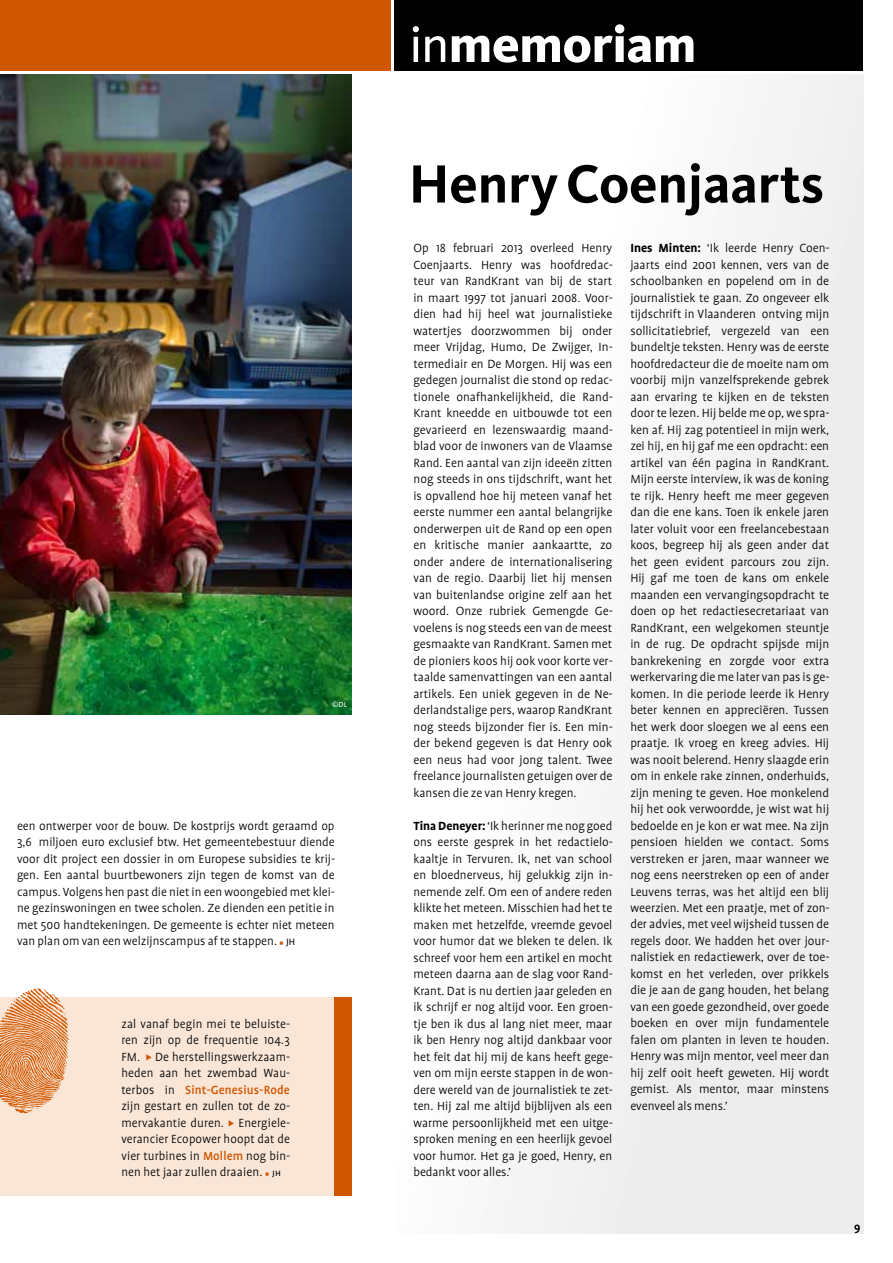
<style>
.page{position:relative;width:893px;height:1263px;background:#fff}
.page>*{position:absolute;margin:0;border:0;box-sizing:border-box;transform-origin:0 0}
.t1{font:700 55.65px "Kievit";color:#000}
.t2{font:800 52.5px "Kievit";letter-spacing:-.01em;color:#fff}
.t3{font:300 13.5px/16.5px "Profile";color:#000;text-align:justify}
.t4{font:13.5px "Profile NO";color:#000}
.t5{font:7.5px "Kievit Book SC";color:#fff}
.s1{color:#d05702}
.s2{font-family:"Profile SC";font-weight:400;font-size:10.5px}
.s3{font-weight:500;color:#d05702}
.s4{font-weight:400}
.s5{font-weight:700}
</style>
<div class="page">
<div style="left:396px;top:75px;width:467px;height:1158px;background:#f7f6f7"></div>
<div style="left:0;top:0;width:390px;height:70px;background:#d05702"></div>
<div style="left:394px;top:0;width:469px;height:70px;background:#000"></div>
<div style="left:0;top:997px;width:343px;height:198px;background:#f9e6d7"></div>
<div style="left:335px;top:997px;width:17px;height:198px;background:#d05702"></div>
<svg style="left:0;top:988px;width:69px;height:125px"></svg>
<img style="left:0;top:75px;width:352px;height:639px">
<p class="t5" style="left:332px;top:700px;width:17px">©DL</p>
<p class="t3" style="left:17px;top:817px;width:320px">een ontwerper voor de bouw. De kostprijs wordt geraamd op 3,6 miljoen euro exclusief btw. Het gemeentebestuur diende voor dit project een dossier in om Europese subsidies te krij&shy;gen. Een aantal buurtbewoners zijn tegen de komst van de campus. Volgens hen past die niet in een woongebied met klei&shy;ne gezinswoningen en twee scholen. Ze dienden een petitie in met 500 handtekeningen. De gemeente is echter niet meteen van plan om van een welzijnscampus af te stappen. <span class="s1">▪</span> <span class="s2">JH</span></p>
<p class="t3" style="left:121px;top:1015px;width:171px">zal vanaf begin mei te beluiste&shy;ren zijn op de frequentie 104.3<br>FM. <span class="s1">◆</span> De herstellingswerkzaam&shy;heden aan het zwembad Wau&shy;terbos in <span class="s3">Sint-Genesius-Rode </span>zijn gestart en zullen tot de zo&shy;mervakantie duren. <span class="s1">◆</span> Energiele&shy;verancier Ecopower hoopt dat de vier turbines in <span class="s3">Mollem</span> nog bin&shy;nen het jaar zullen draaien. <span class="s1">▪</span> <span class="s2">jh</span></p>
<h2 class="t2" style="left:409px;top:12px;width:289px"><span class="s4">in</span>memoriam</h2>
<h1 class="t1" style="left:409px;top:150px;width:416px">Henry Coenjaarts</h1>
<p class="t3" style="left:413px;top:240px;width:201px">Op 18 februari 2013 overleed Henry Coenjaarts. Henry was hoofdredac&shy;teur van RandKrant van bij de start in maart 1997 tot januari 2008. Voor&shy;dien had hij heel wat journalistieke watertjes doorzwommen bij onder meer Vrijdag, Humo, De Zwijger, In&shy;termediair en De Morgen. Hij was een gedegen journalist die stond op redac&shy;tionele onafhankelijkheid, die Rand-Krant kneedde en uitbouwde tot een gevarieerd en lezenswaardig maand&shy;blad voor de inwoners van de Vlaamse Rand. Een aantal van zijn ideeën zitten nog steeds in ons tijdschrift, want het is opvallend hoe hij meteen vanaf het eerste nummer een aantal belangrijke onderwerpen uit de Rand op een open en kritische manier aankaartte, zo onder andere de internationalisering van de regio. Daarbij liet hij mensen van buitenlandse origine zelf aan het woord. Onze rubriek Gemengde Ge&shy;voelens is nog steeds een van de meest gesmaakte van RandKrant. Samen met de pioniers koos hij ook voor korte ver&shy;taalde samenvattingen van een aantal artikels. Een uniek gegeven in de Ne&shy;derlandstalige pers, waarop RandKrant nog steeds bijzonder fier is. Een min&shy;der bekend gegeven is dat Henry ook een neus had voor jong talent. Twee freelance journalisten getuigen over de kansen die ze van Henry kregen.</p>
<p class="t3" style="left:413px;top:817px;width:201px"><span class="s5">Tina Deneyer:</span>‘Ik herinner me nog goed ons eerste gesprek in het redactielo&shy;kaaltje in Tervuren. Ik, net van school en bloednerveus, hij gelukkig zijn in&shy;nemende zelf. Om een of andere reden klikte het meteen. Misschien had het te maken met hetzelfde, vreemde gevoel voor humor dat we bleken te delen. Ik schreef voor hem een artikel en mocht meteen daarna aan de slag voor Rand-Krant. Dat is nu dertien jaar geleden en ik schrijf er nog altijd voor. Een groen&shy;tje ben ik dus al lang niet meer, maar ik ben Henry nog altijd dankbaar voor het feit dat hij mij de kans heeft gege&shy;ven om mijn eerste stappen in de won&shy;dere wereld van de journalistiek te zet&shy;ten. Hij zal me altijd bijblijven als een warme persoonlijkheid met een uitge&shy;sproken mening en een heerlijk gevoel voor humor. Het ga je goed, Henry, en bedankt voor alles.’</p>
<p class="t3" style="left:630px;top:240px;width:201px"><span class="s5">Ines Minten:</span> ‘Ik leerde Henry Coen&shy;jaarts eind 2001 kennen, vers van de schoolbanken en popelend om in de journalistiek te gaan. Zo ongeveer elk tijdschrift in Vlaanderen ontving mijn sollicitatiebrief, vergezeld van een bundeltje teksten. Henry was de eerste hoofdredacteur die de moeite nam om voorbij mijn vanzelfsprekende gebrek aan ervaring te kijken en de teksten door te lezen. Hij belde me op, we spra&shy;ken af. Hij zag potentieel in mijn werk, zei hij, en hij gaf me een opdracht: een artikel van één pagina in RandKrant.<br>Mijn eerste interview, ik was de koning te rijk. Henry heeft me meer gegeven dan die ene kans. Toen ik enkele jaren later voluit voor een freelancebestaan koos, begreep hij als geen ander dat het geen evident parcours zou zijn.<br>Hij gaf me toen de kans om enkele maanden een vervangingsopdracht te doen op het redactiesecretariaat van RandKrant, een welgekomen steuntje in de rug. De opdracht spijsde mijn bankrekening en zorgde voor extra werkervaring die me later van pas is ge&shy;komen. In die periode leerde ik Henry beter kennen en appreciëren. Tussen het werk door sloegen we al eens een praatje. Ik vroeg en kreeg advies. Hij was nooit belerend. Henry slaagde erin om in enkele rake zinnen, onderhuids, zijn mening te geven. Hoe monkelend hij het ook verwoordde, je wist wat hij bedoelde en je kon er wat mee. Na zijn pensioen hielden we contact. Soms verstreken er jaren, maar wanneer we nog eens neerstreken op een of ander Leuvens terras, was het altijd een blij weerzien. Met een praatje, met of zon&shy;der advies, met veel wijsheid tussen de regels door. We hadden het over jour&shy;nalistiek en redactiewerk, over de toe&shy;komst en het verleden, over prikkels die je aan de gang houden, het belang van een goede gezondheid, over goede boeken en over mijn fundamentele falen om planten in leven te houden.<br>Henry was mijn mentor, veel meer dan hij zelf ooit heeft geweten. Hij wordt gemist. Als mentor, maar minstens evenveel als mens.’</p>
<p class="t4" style="left:854px;top:1223px;width:8px">9</p>
</div>
